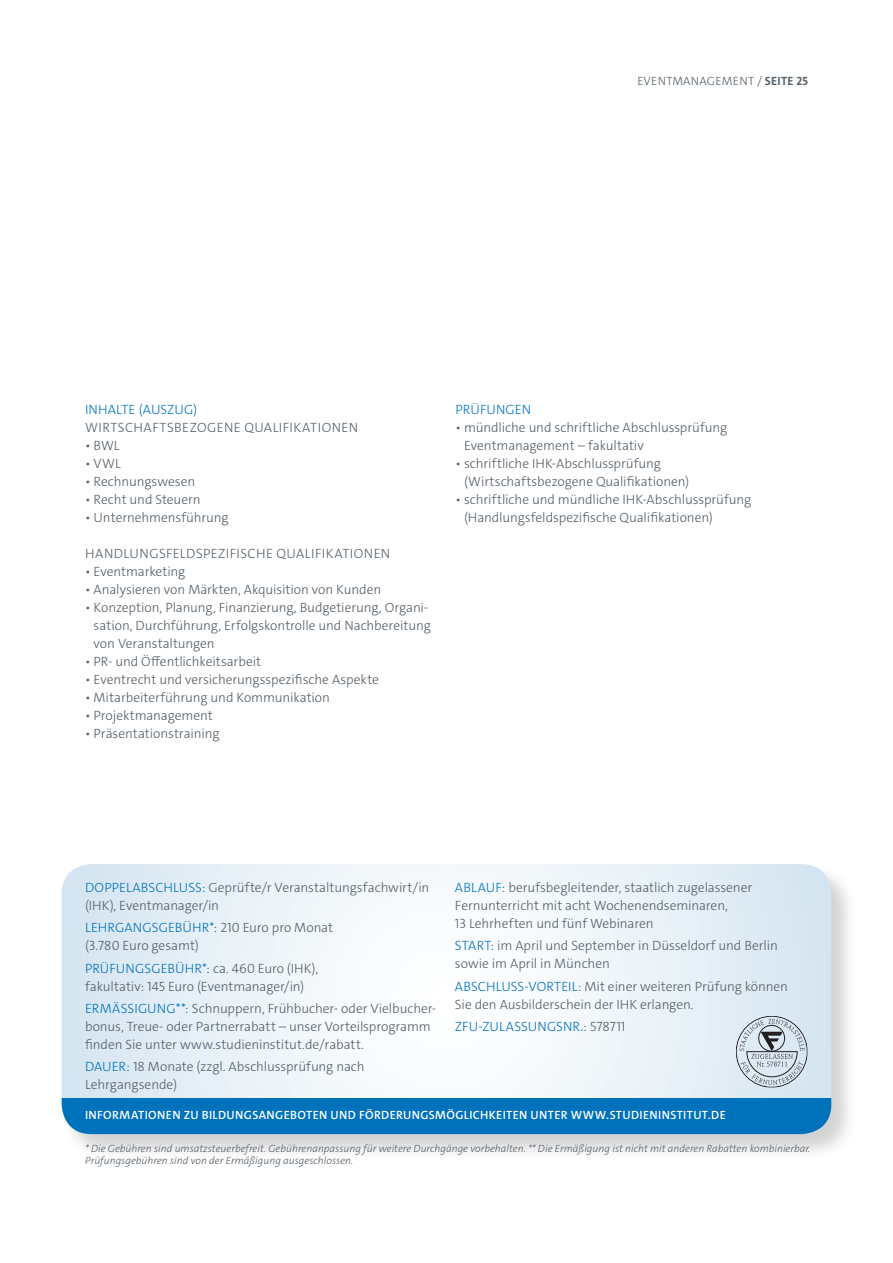
<style>
.page{position:relative;width:893px;height:1263px;background:#fff}
.page>*{position:absolute;margin:0;border:0;box-sizing:border-box;transform-origin:0 0}
.N01_Copy_grau9pt{font:300 13.5px/18px "The Sans C4 s";letter-spacing:-.005em;color:#535e67}
.N01_Copy_grau9pt-2{font:300 13.5px "The Sans C4 s";letter-spacing:.005em;color:#0072bc}
.N01_Copy_grau9pt-3{font:300 13.5px "The Sans C4 s";letter-spacing:.03em;color:#535e67}
.N01_Copy_grau9pt-4{font:300 13.5px "The Sans C4 s";letter-spacing:.035em;color:#535e67}
.t1{font:600 12px "The Sans C4 s";letter-spacing:.03em;color:#fff}
.t2{font:300 12px "The Sans C4 s";letter-spacing:.025em;color:#535e67}
.N03_Gebührenzusatz_7{font:italic 300 10.5px/12px "The Sans C4 s";color:#535e67}
.s1{font-weight:700}
.s2{color:#0072bc}
.s3{color:#535e67}
</style>
<div class="page">
<div style="left:60px;top:862px;width:798px;height:299px;background:#231f20;opacity:.2"></div>
<svg style="left:62px;top:864px;width:769px;height:234px"></svg>
<div style="left:62px;top:1098px;width:769px;height:36px;background:#0072bc"></div>
<svg style="left:736px;top:1016px;width:71px;height:71px;background:#bec8d1"></svg>
<p class="t2" style="left:637px;top:73px;width:172px">EVENTMANAGEMENT / <span class="s1">SEITE 25</span></p>
<p class="N01_Copy_grau9pt-2" style="left:85px;top:401px;width:114px">INHALTE (AUSZUG)</p>
<p class="N01_Copy_grau9pt-4" style="left:85px;top:419px;width:274px">WIRTSCHAFTSBEZOGENE QUALIFIKATIONEN</p>
<p class="N01_Copy_grau9pt" style="left:85px;top:437px;width:36px">▪ BWL</p>
<p class="N01_Copy_grau9pt" style="left:85px;top:455px;width:37px">▪ VWL</p>
<p class="N01_Copy_grau9pt" style="left:85px;top:473px;width:112px">▪ Rechnungswesen</p>
<p class="N01_Copy_grau9pt" style="left:85px;top:491px;width:117px">▪ Recht und Steuern</p>
<p class="N01_Copy_grau9pt" style="left:85px;top:509px;width:145px">▪ Unternehmensführung</p>
<p class="N01_Copy_grau9pt-3" style="left:85px;top:545px;width:307px">HANDLUNGSFELDSPEZIFISCHE QUALIFIKATIONEN</p>
<p class="N01_Copy_grau9pt" style="left:85px;top:563px;width:102px">▪ Eventmarketing</p>
<p class="N01_Copy_grau9pt" style="left:85px;top:581px;width:298px">▪ Analysieren von Märkten, Akquisition von Kunden</p>
<p class="N01_Copy_grau9pt" style="left:94px;top:599px;width:339px;text-indent:-9px">▪ Konzeption, Planung, Finanzierung, Budgetierung, Organi&shy;sation, Durchführung, Erfolgskontrolle und Nachbereitung von Veranstaltungen</p>
<p class="N01_Copy_grau9pt" style="left:85px;top:653px;width:178px">▪ PR- und Öffentlichkeitsarbeit</p>
<p class="N01_Copy_grau9pt" style="left:85px;top:671px;width:295px">▪ Eventrecht und versicherungsspezifische Aspekte</p>
<p class="N01_Copy_grau9pt" style="left:85px;top:689px;width:246px">▪ Mitarbeiterführung und Kommunikation</p>
<p class="N01_Copy_grau9pt" style="left:85px;top:707px;width:129px">▪ Projektmanagement</p>
<p class="N01_Copy_grau9pt" style="left:85px;top:725px;width:136px">▪ Präsentationstraining</p>
<p class="N01_Copy_grau9pt-2" style="left:455px;top:401px;width:77px">PRÜFUNGEN</p>
<p class="N01_Copy_grau9pt" style="left:464px;top:419px;width:265px;text-indent:-9px">▪ mündliche und schriftliche Abschlussprüfung<br>Eventmanagement – fakultativ</p>
<p class="N01_Copy_grau9pt" style="left:464px;top:455px;width:227px;text-indent:-9px">▪ schriftliche IHK-Abschlussprüfung (Wirtschaftsbezogene Qualifikationen)</p>
<p class="N01_Copy_grau9pt" style="left:464px;top:491px;width:289px;text-indent:-9px">▪ schriftliche und mündliche IHK-Abschlussprüfung (Handlungsfeldspezifische Qualifikationen)</p>
<p class="N01_Copy_grau9pt" style="left:85px;top:879px;width:346px"><span class="s2">DOPPELABSCHLUSS:</span> Geprüfte/r Veranstaltungsfachwirt/in (IHK), Eventmanager/in</p>
<p class="N01_Copy_grau9pt" style="left:85px;top:919px;width:250px"><span class="s2">LEHRGANGSGEBÜHR*:</span> 210 Euro pro Monat (3.780 Euro gesamt)</p>
<p class="N01_Copy_grau9pt" style="left:85px;top:959px;width:235px"><span class="s2">PRÜFUNGSGEBÜHR*:</span> ca. 460 Euro (IHK), fakultativ: 145 Euro (Eventmanager/in)</p>
<p class="N01_Copy_grau9pt" style="left:85px;top:999px;width:353px"><span class="s2">ERMÄSSIGUNG**:</span> Schnuppern, Frühbucher- oder Vielbucher&shy;bonus, Treue- oder Partnerrabatt – unser Vorteilsprogramm finden Sie unter www.studieninstitut.de/rabatt.</p>
<p class="N01_Copy_grau9pt" style="left:85px;top:1058px;width:281px"><span class="s2">DAUER:</span> 18 Monate (zzgl. Abschlussprüfung nach<br>Lehrgangsende)</p>
<p class="N01_Copy_grau9pt" style="left:455px;top:878px;width:299px"><span class="s2">ABLAUF:</span> berufsbegleitender, staatlich zugelassener<br>Fernunterricht mit acht Wochenendseminaren,<br>13 Lehrheften und fünf Webinaren</p>
<p class="N01_Copy_grau9pt" style="left:455px;top:937px;width:324px"><span class="s2">START:</span> im April und September in Düsseldorf und Berlin sowie im April in München</p>
<p class="N01_Copy_grau9pt" style="left:455px;top:977px;width:335px"><span class="s2">ABSCHLUSS-VORTEIL:</span> Mit einer weiteren Prüfung können<br>Sie den Ausbilderschein der IHK erlangen.</p>
<p class="N01_Copy_grau9pt-2" style="left:455px;top:1017px;width:172px">ZFU-ZULASSUNGSNR.: <span class="s3">578711</span></p>
<p class="t1" style="left:85px;top:1107px;width:642px">INFORMATIONEN ZU BILDUNGSANGEBOTEN UND FÖRDERUNGSMÖGLICHKEITEN UNTER WWW.STUDIENINSTITUT.DE</p>
<p class="N03_Gebührenzusatz_7" style="left:85px;top:1143px;width:727px">* Die Gebühren sind umsatzsteuerbefreit. Gebührenanpassung für weitere Durchgänge vorbehalten. ** Die Ermäßigung ist nicht mit anderen Rabatten kombinierbar.<br>Prüfungsgebühren sind von der Ermäßigung ausgeschlossen.</p>
</div>
